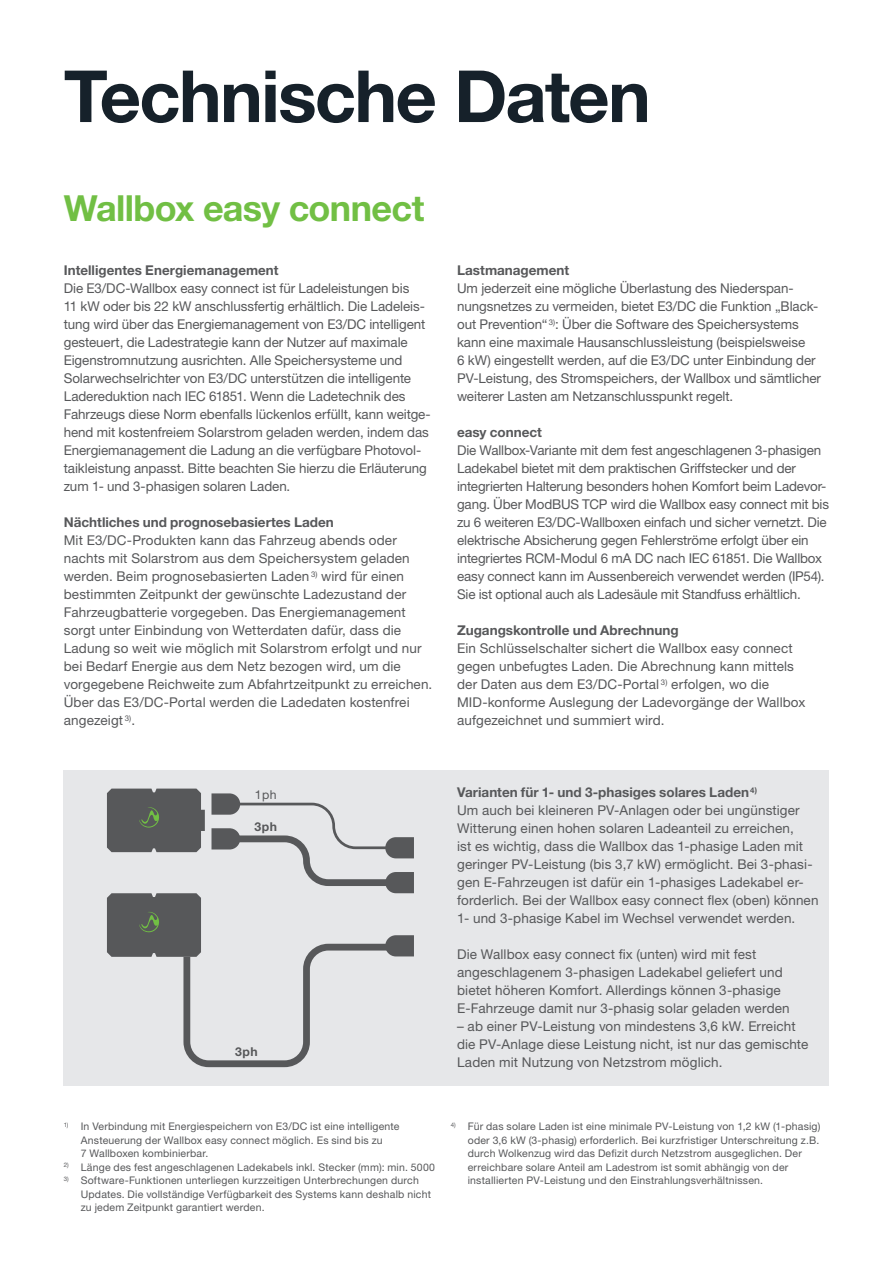
<style>
.page{position:relative;width:893px;height:1263px;background:#fff}
.page>*{position:absolute;margin:0;border:0;box-sizing:border-box;transform-origin:0 0}
.t1{font:700 72px "Helvetica Neue LT Pro";letter-spacing:-.025em;color:#16212a}
.hager_Title_24pt_24p{font:700 36px "Helvetica Neue LT Pro";letter-spacing:-.02em;color:#71bf44}
.e3dc_Copy_text_9pt_1{font:13.5px/18px "Helvetica Neue LT Pro";color:#57585a}
.e3dc_Copy_text_9pt_1-2{font:700 13.5px "Helvetica Neue LT Pro";color:#57585a}
.e3dc_Subheadline_9pt{font:700 13.5px "Helvetica Neue LT Pro";color:#57585a}
.t2{font:700 12.3px "Helvetica Neue LT Pro";letter-spacing:.04em;color:#57585a}
.t3{font:12.3px "Helvetica Neue LT Pro";color:#57585a}
.hager_Margin_notes_7{font:10.5px/13.5px "Helvetica Neue LT Pro";letter-spacing:.02em;color:#57585a}
</style>
<div class="page">
<div style="left:64px;top:770px;width:765px;height:315px;background:#e6e7e9"></div>
<svg style="left:107px;top:788px;width:307px;height:279px"></svg>
<h1 class="t1" style="left:64px;top:52px;width:589px">Technische Daten</h1>
<p class="hager_Title_24pt_24p" style="left:64px;top:186px;width:362px">Wallbox easy connect</p>
<p class="e3dc_Subheadline_9pt" style="left:64px;top:262px;width:216px">Intelligentes Energiemanagement</p>
<p class="e3dc_Copy_text_9pt_1" style="left:64px;top:279px;width:368px">Die E3/DC-Wallbox easy connect ist für Ladeleistungen bis<br>11 kW oder bis 22 kW anschlussfertig erhältlich. Die Ladeleis&shy;tung wird über das Energiemanagement von E3/DC intelligent gesteuert, die Ladestrategie kann der Nutzer auf maximale Eigenstromnutzung ausrichten. Alle Speichersysteme und Solarwechselrichter von E3/DC unterstützen die intelligente Ladereduktion nach IEC 61851. Wenn die Ladetechnik des Fahrzeugs diese Norm ebenfalls lückenlos erfüllt, kann weitge&shy;hend mit kostenfreiem Solarstrom geladen werden, indem das Energiemanagement die Ladung an die verfügbare Photovol&shy;taikleistung anpasst. Bitte beachten Sie hierzu die Erläuterung zum 1- und 3-phasigen solaren Laden.</p>
<p class="e3dc_Copy_text_9pt_1-2" style="left:64px;top:514px;width:272px">Nächtliches und prognosebasiertes Laden</p>
<p class="e3dc_Copy_text_9pt_1" style="left:64px;top:531px;width:370px">Mit E3/DC-Produkten kann das Fahrzeug abends oder nachts mit Solarstrom aus dem Speichersystem geladen werden. Beim prognosebasierten Laden <sup>3)</sup> wird für einen bestimmten Zeitpunkt der gewünschte Ladezustand der Fahrzeugbatterie vorgegeben. Das Energiemanagement sorgt unter Einbindung von Wetterdaten dafür, dass die Ladung so weit wie möglich mit Solarstrom erfolgt und nur bei Bedarf Energie aus dem Netz bezogen wird, um die vorgegebene Reichweite zum Abfahrtzeitpunkt zu erreichen.<br>Über das E3/DC-Portal werden die Ladedaten kostenfrei angezeigt <sup>3)</sup>.</p>
<p class="e3dc_Copy_text_9pt_1-2" style="left:457px;top:262px;width:114px">Lastmanagement</p>
<p class="e3dc_Copy_text_9pt_1" style="left:457px;top:279px;width:365px">Um jederzeit eine mögliche Überlastung des Niederspan&shy;nungsnetzes zu vermeiden, bietet E3/DC die Funktion „Black&shy;out Prevention“ <sup>3)</sup>: Über die Software des Speichersystems kann eine maximale Hausanschlussleistung (beispielsweise<br>6 kW) eingestellt werden, auf die E3/DC unter Einbindung der PV-Leistung, des Stromspeichers, der Wallbox und sämtlicher weiterer Lasten am Netzanschlusspunkt regelt.</p>
<p class="e3dc_Copy_text_9pt_1-2" style="left:457px;top:424px;width:86px">easy connect</p>
<p class="e3dc_Copy_text_9pt_1" style="left:457px;top:441px;width:373px">Die Wallbox-Variante mit dem fest angeschlagenen 3-phasigen Ladekabel bietet mit dem praktischen Griffstecker und der integrierten Halterung besonders hohen Komfort beim Ladevor&shy;gang. Über ModBUS TCP wird die Wallbox easy connect mit bis zu 6 weiteren E3/DC-Wallboxen einfach und sicher vernetzt. Die elektrische Absicherung gegen Fehlerströme erfolgt über ein integriertes RCM-Modul 6 mA DC nach IEC 61851. Die Wallbox easy connect kann im Aussenbereich verwendet werden (IP54).<br>Sie ist optional auch als Ladesäule mit Standfuss erhältlich.</p>
<p class="e3dc_Copy_text_9pt_1-2" style="left:457px;top:622px;width:223px">Zugangskontrolle und Abrechnung</p>
<p class="e3dc_Copy_text_9pt_1" style="left:457px;top:639px;width:350px">Ein Schlüsselschalter sichert die Wallbox easy connect gegen unbefugtes Laden. Die Abrechnung kann mittels der Daten aus dem E3/DC-Portal <sup>3)</sup> erfolgen, wo die MID-konforme Auslegung der Ladevorgänge der Wallbox aufgezeichnet und summiert wird.</p>
<p class="t3" style="left:255px;top:787px;width:23px">1ph</p>
<p class="e3dc_Subheadline_9pt" style="left:457px;top:784px;width:301px">Varianten für 1- und 3-phasiges solares Laden<sup>4)</sup></p>
<p class="e3dc_Copy_text_9pt_1" style="left:457px;top:801px;width:363px">Um auch bei kleineren PV-Anlagen oder bei ungünstiger Witterung einen hohen solaren Ladeanteil zu erreichen,<br>ist es wichtig, dass die Wallbox das 1-phasige Laden mit geringer PV-Leistung (bis 3,7 kW) ermöglicht. Bei 3-phasi&shy;gen E-Fahrzeugen ist dafür ein 1-phasiges Ladekabel er&shy;forderlich. Bei der Wallbox easy connect flex (oben) können 1- und 3-phasige Kabel im Wechsel verwendet werden.</p>
<p class="e3dc_Copy_text_9pt_1" style="left:457px;top:945px;width:334px">Die Wallbox easy connect fix (unten) wird mit fest angeschlagenem 3-phasigen Ladekabel geliefert und bietet höheren Komfort. Allerdings können 3-phasige E-Fahrzeuge damit nur 3-phasig solar geladen werden</p>
<p class="e3dc_Copy_text_9pt_1" style="left:457px;top:1017px;width:353px">– ab einer PV-Leistung von mindestens 3,6 kW. Erreicht die PV-Anlage diese Leistung nicht, ist nur das gemischte<br>Laden mit Nutzung von Netzstrom möglich.</p>
<p class="t2" style="left:255px;top:819px;width:24px">3ph</p>
<p class="t2" style="left:235px;top:1044px;width:24px">3ph</p>
<p class="hager_Margin_notes_7" style="left:81px;top:1119px;width:320px;text-indent:-17px"><sup>1)</sup> In Verbindung mit Energiespeichern von E3/DC ist eine intelligente<br>Ansteuerung der Wallbox easy connect möglich. Es sind bis zu<br>7 Wallboxen kombinierbar.</p>
<p class="hager_Margin_notes_7" style="left:64px;top:1160px;width:373px"><sup>2)</sup> Länge des fest angeschlagenen Ladekabels inkl. Stecker (mm): min. 5000</p>
<p class="hager_Margin_notes_7" style="left:81px;top:1173px;width:352px;text-indent:-17px"><sup>3)</sup> Software-Funktionen unterliegen kurzzeitigen Unterbrechungen durch<br>Updates. Die vollständige Verfügbarkeit des Systems kann deshalb nicht zu jedem Zeitpunkt garantiert werden.</p>
<p class="hager_Margin_notes_7" style="left:468px;top:1119px;width:354px;text-indent:-17px"><sup>4)</sup> Für das solare Laden ist eine minimale PV-Leistung von 1,2 kW (1-phasig) oder 3,6 kW (3-phasig) erforderlich. Bei kurzfristiger Unterschreitung z.B. durch Wolkenzug wird das Defizit durch Netzstrom ausgeglichen. Der erreichbare solare Anteil am Ladestrom ist somit abhängig von der installierten PV-Leistung und den Einstrahlungsverhältnissen.</p>
</div>
